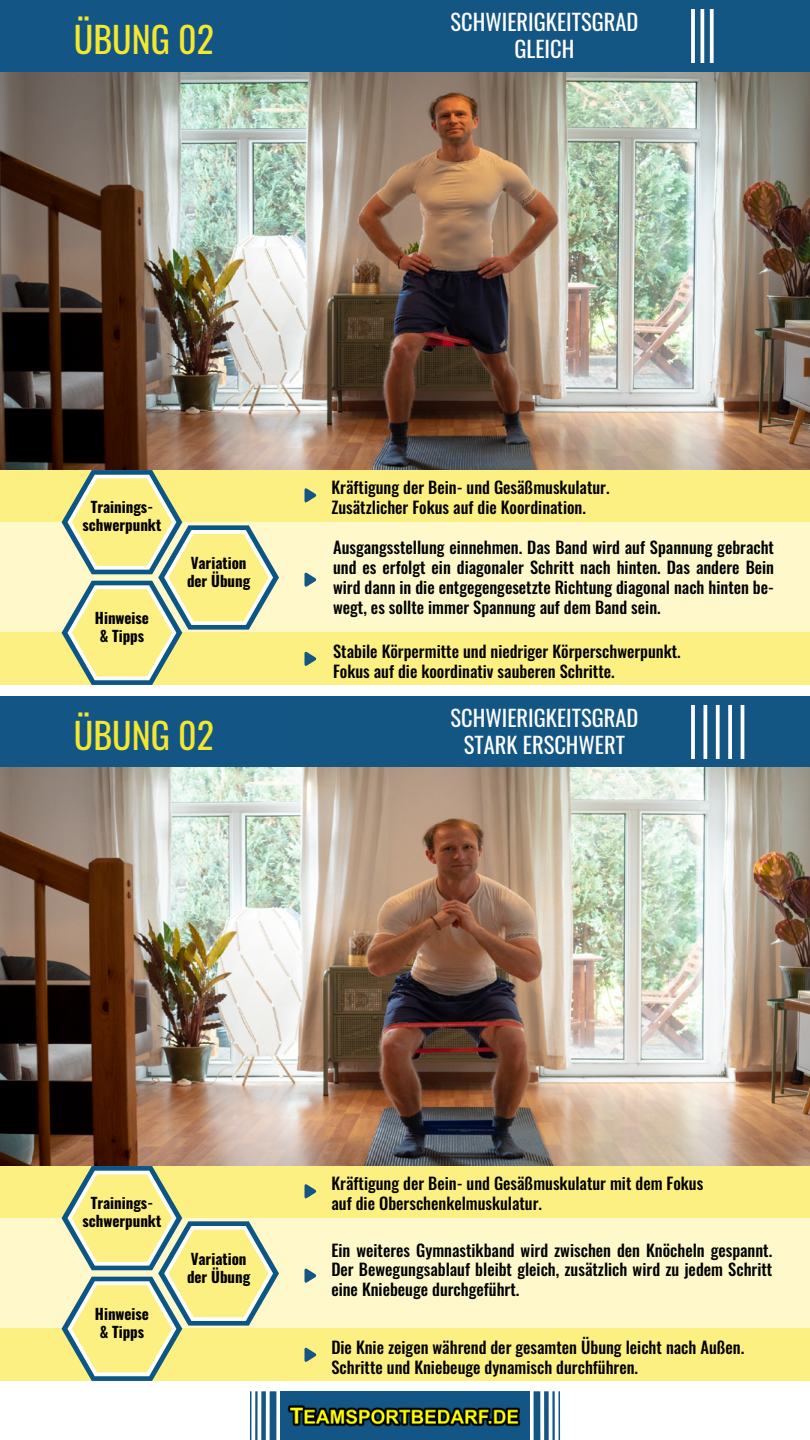
<style>
.page{position:relative;width:810px;height:1440px;background:#fff}
.page>*{position:absolute;margin:0;border:0;box-sizing:border-box;transform-origin:0 0}
.t1{font:36px "Oswald";color:#f4e72f}
.t2{font:22.5px/27px "Oswald";color:#fff;text-align:center}
.t3{font:500 16.5px/19.8px "Oswald";color:#000}
.t4{font:700 15px/18px "Oswald";color:#000;text-align:center}
</style>
<div class="page">
<div style="left:280px;top:1391px;width:250px;height:49px;background:#135685"></div>
<div style="left:0;top:470px;width:810px;height:52px;background:#fdf082"></div>
<div style="left:0;top:1165px;width:810px;height:53px;background:#fdf082"></div>
<div style="left:0;top:633px;width:810px;height:52px;background:#fdf082"></div>
<div style="left:0;top:1329px;width:810px;height:52px;background:#fdf082"></div>
<div style="left:0;top:522px;width:810px;height:111px;background:#fef8ca"></div>
<div style="left:0;top:1218px;width:810px;height:111px;background:#fef8ca"></div>
<div style="left:279px;top:0;width:531px;height:72px;background:#135684"></div>
<div style="left:279px;top:696px;width:531px;height:72px;background:#135684"></div>
<div style="left:0;top:0;width:288px;height:72px;background:#135685"></div>
<div style="left:0;top:696px;width:288px;height:72px;background:#135685"></div>
<img style="left:0;top:768px;width:810px;height:397px">
<svg style="left:691px;top:9px;width:4px;height:54px"></svg>
<svg style="left:700px;top:9px;width:4px;height:54px"></svg>
<svg style="left:710px;top:9px;width:4px;height:54px"></svg>
<svg style="left:691px;top:705px;width:4px;height:54px"></svg>
<svg style="left:716px;top:705px;width:4px;height:54px"></svg>
<hr style="left:704px;top:705px;width:3px;height:54px;background:#fff">
<svg style="left:728px;top:705px;width:4px;height:54px"></svg>
<hr style="left:741px;top:705px;width:3px;height:54px;background:#fff">
<svg style="left:62px;top:470px;width:217px;height:215px"></svg>
<svg style="left:62px;top:1166px;width:217px;height:215px"></svg>
<svg style="left:305px;top:488px;width:12px;height:15px"></svg>
<svg style="left:305px;top:1184px;width:12px;height:15px"></svg>
<svg style="left:305px;top:572px;width:12px;height:15px"></svg>
<svg style="left:305px;top:1268px;width:12px;height:15px"></svg>
<svg style="left:305px;top:651px;width:12px;height:15px"></svg>
<svg style="left:305px;top:1347px;width:12px;height:15px"></svg>
<img style="left:287px;top:1405px;width:234px;height:22px">
<div style="left:270px;top:1391px;width:6px;height:49px;background:#135684"></div>
<div style="left:534px;top:1391px;width:6px;height:49px;background:#135684"></div>
<div style="left:261px;top:1391px;width:5px;height:49px;background:#135684"></div>
<div style="left:544px;top:1391px;width:5px;height:49px;background:#135684"></div>
<hr style="left:255px;top:1391px;width:3px;height:49px;background:#135684">
<hr style="left:552px;top:1391px;width:3px;height:49px;background:#135684">
<hr style="left:250px;top:1391px;width:1px;height:49px;background:#135684">
<hr style="left:559px;top:1391px;width:1px;height:49px;background:#135684">
<img style="left:0;top:72px;width:810px;height:398px">
<h1 class="t1" style="left:74px;top:8px;width:142px">ÜBUNG 02</h1>
<h2 class="t2" style="left:451px;top:6px;width:189px">SCHWIERIGKEITSGRAD<br>GLEICH</h2>
<p class="t4" style="left:82px;top:499px;width:80px">Trainings&shy;schwerpunkt</p>
<p class="t4" style="left:95px;top:610px;width:56px">Hinweise &amp; Tipps</p>
<p class="t4" style="left:187px;top:555px;width:65px;text-align:left">Variation der Übung</p>
<h1 class="t1" style="left:74px;top:703px;width:142px">ÜBUNG 02</h1>
<p class="t3" style="left:331px;top:479px;width:280px">Kräftigung der Bein- und Gesäßmuskulatur.<br>Zusätzlicher Fokus auf die Koordination.</p>
<p class="t3" style="left:333px;top:539px;width:443px;text-align:justify">Ausgangsstellung einnehmen. Das Band wird auf Spannung gebracht und es erfolgt ein diagonaler Schritt nach hinten. Das andere Bein wird dann in die entgegengesetzte Richtung diagonal nach hinten be&shy;wegt, es sollte immer Spannung auf dem Band sein.</p>
<p class="t3" style="left:333px;top:642px;width:349px">Stabile Körpermitte und niedriger Körperschwerpunkt.<br>Fokus auf die koordinativ sauberen Schritte.</p>
<h2 class="t2" style="left:451px;top:702px;width:189px">SCHWIERIGKEITSGRAD<br>STARK ERSCHWERT</h2>
<p class="t4" style="left:82px;top:1195px;width:80px">Trainings&shy;schwerpunkt</p>
<p class="t4" style="left:95px;top:1306px;width:56px">Hinweise &amp; Tipps</p>
<p class="t4" style="left:187px;top:1251px;width:65px;text-align:left">Variation der Übung</p>
<p class="t3" style="left:331px;top:1175px;width:373px">Kräftigung der Bein- und Gesäßmuskulatur mit dem Fokus auf die Oberschenkelmuskulatur.</p>
<p class="t3" style="left:331px;top:1241px;width:443px;text-align:justify">Ein weiteres Gymnastikband wird zwischen den Knöcheln gespannt.<br>Der Bewegungsablauf bleibt gleich, zusätzlich wird zu jedem Schritt eine Kniebeuge durchgeführt.</p>
<p class="t3" style="left:331px;top:1338px;width:414px">Die Knie zeigen während der gesamten Übung leicht nach Außen.<br>Schritte und Kniebeuge dynamisch durchführen.</p>
</div>
